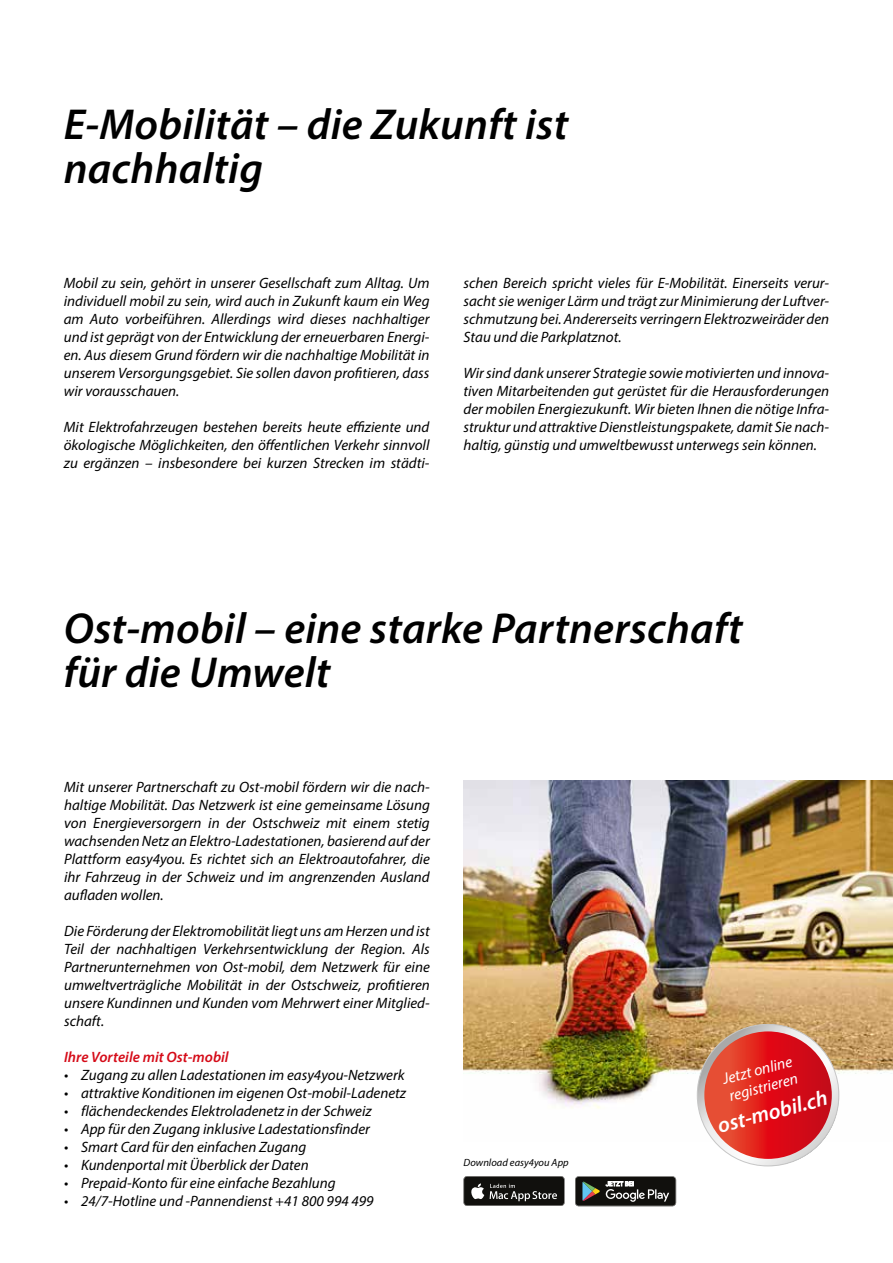
<style>
.page{position:relative;width:893px;height:1263px;background:#fff}
.page>*{position:absolute;margin:0;border:0;box-sizing:border-box;transform-origin:0 0}
.t1{font:italic 600 43.5px/44.2px "Myriad Pro";letter-spacing:.005em;color:#000}
.t2{font:italic 600 21.75px "Myriad Pro";color:#fff}
.t3{font:italic 15.75px/18.1px "Myriad Pro";color:#fff}
.t4{font:italic 15px/18px "Myriad Pro";color:#000;text-align:justify}
.t5{font:italic 600 15px "Myriad Pro";color:#d50b18}
.t6{font:italic 10.5px "Myriad Pro";letter-spacing:.005em;color:#000}
</style>
<div class="page">
<img style="left:463px;top:780px;width:430px;height:361px">
<svg style="left:697px;top:1024px;width:142px;height:142px"></svg>
<svg style="left:704px;top:1031px;width:128px;height:128px;background:#dc2120"></svg>
<svg style="left:463px;top:1176px;width:102px;height:30px;background:#353432"></svg>
<svg style="left:575px;top:1176px;width:101px;height:30px;background:#3b3c39"></svg>
<h1 class="t1" style="left:64px;top:101px;width:506px">E-Mobilität – die Zukunft ist nachhaltig</h1>
<p class="t4" style="left:64px;top:274px;width:367px">Mobil zu sein, gehört in unserer Gesellschaft zum Alltag. Um individuell mobil zu sein, wird auch in Zukunft kaum ein Weg am Auto vorbeiführen. Allerdings wird dieses nachhaltiger und ist geprägt von der Entwicklung der erneuerbaren Energi&shy;en. Aus diesem Grund fördern wir die nachhaltige Mobilität in unserem Versorgungsgebiet. Sie sollen davon profitieren, dass wir vorausschauen.</p>
<p class="t4" style="left:64px;top:418px;width:367px">Mit Elektrofahrzeugen bestehen bereits heute effiziente und ökologische Möglichkeiten, den öffentlichen Verkehr sinnvoll zu ergänzen – insbesondere bei kurzen Strecken im städti-</p>
<p class="t4" style="left:463px;top:274px;width:367px">schen Bereich spricht vieles für E-Mobilität. Einerseits verur&shy;sacht sie weniger Lärm und trägt zur Minimierung der Luftver&shy;schmutzung bei. Andererseits verringern Elektrozweiräder den Stau und die Parkplatznot.</p>
<p class="t4" style="left:463px;top:364px;width:367px">Wir sind dank unserer Strategie sowie motivierten und innova&shy;tiven Mitarbeitenden gut gerüstet für die Herausforderungen der mobilen Energiezukunft. Wir bieten Ihnen die nötige Infra&shy;struktur und attraktive Dienstleistungspakete, damit Sie nach&shy;haltig, günstig und umweltbewusst unterwegs sein können.</p>
<h1 class="t1" style="left:64px;top:605px;width:680px">Ost-mobil – eine starke Partnerschaft für die Umwelt</h1>
<p class="t4" style="left:64px;top:778px;width:367px">Mit unserer Partnerschaft zu Ost-mobil fördern wir die nach&shy;haltige Mobilität. Das Netzwerk ist eine gemeinsame Lösung von Energieversorgern in der Ostschweiz mit einem stetig wachsenden Netz an Elektro-Ladestationen, basierend auf der Plattform easy4you. Es richtet sich an Elektroautofahrer, die ihr Fahrzeug in der Schweiz und im angrenzenden Ausland aufladen wollen.</p>
<p class="t4" style="left:64px;top:922px;width:367px">Die Förderung der Elektromobilität liegt uns am Herzen und ist Teil der nachhaltigen Verkehrsentwicklung der Region. Als Partnerunternehmen von Ost-mobil, dem Netzwerk für eine umweltverträgliche Mobilität in der Ostschweiz, profitieren unsere Kundinnen und Kunden vom Mehrwert einer Mitglied&shy;schaft.</p>
<p class="t5" style="left:64px;top:1047px;width:166px">Ihre Vorteile mit Ost-mobil</p>
<p class="t4" style="left:64px;top:1066px;width:342px">• Zugang zu allen Ladestationen im easy4you-Netzwerk</p>
<p class="t4" style="left:64px;top:1084px;width:343px">• attraktive Konditionen im eigenen Ost-mobil-Ladenetz</p>
<p class="t4" style="left:64px;top:1102px;width:309px">• flächendeckendes Elektroladenetz in der Schweiz</p>
<p class="t4" style="left:64px;top:1120px;width:307px">• App für den Zugang inklusive Ladestationsfinder</p>
<p class="t4" style="left:64px;top:1138px;width:244px">• Smart Card für den einfachen Zugang</p>
<p class="t4" style="left:64px;top:1156px;width:246px">• Kundenportal mit Überblick der Daten</p>
<p class="t4" style="left:64px;top:1174px;width:273px">• Prepaid-Konto für eine einfache Bezahlung</p>
<p class="t4" style="left:64px;top:1192px;width:311px">• 24/7-Hotline und -Pannendienst +41 800 994 499</p>
<p class="t6" style="left:463px;top:1156px;width:107px">Download easy4you App</p>
<p class="t3" style="left:720px;top:1070px;width:74px;rotate:-15deg">Jetzt online registrieren</p>
<h2 class="t2" style="left:714px;top:1113px;width:114px;rotate:-15deg">ost-mobil.ch</h2>
</div>
